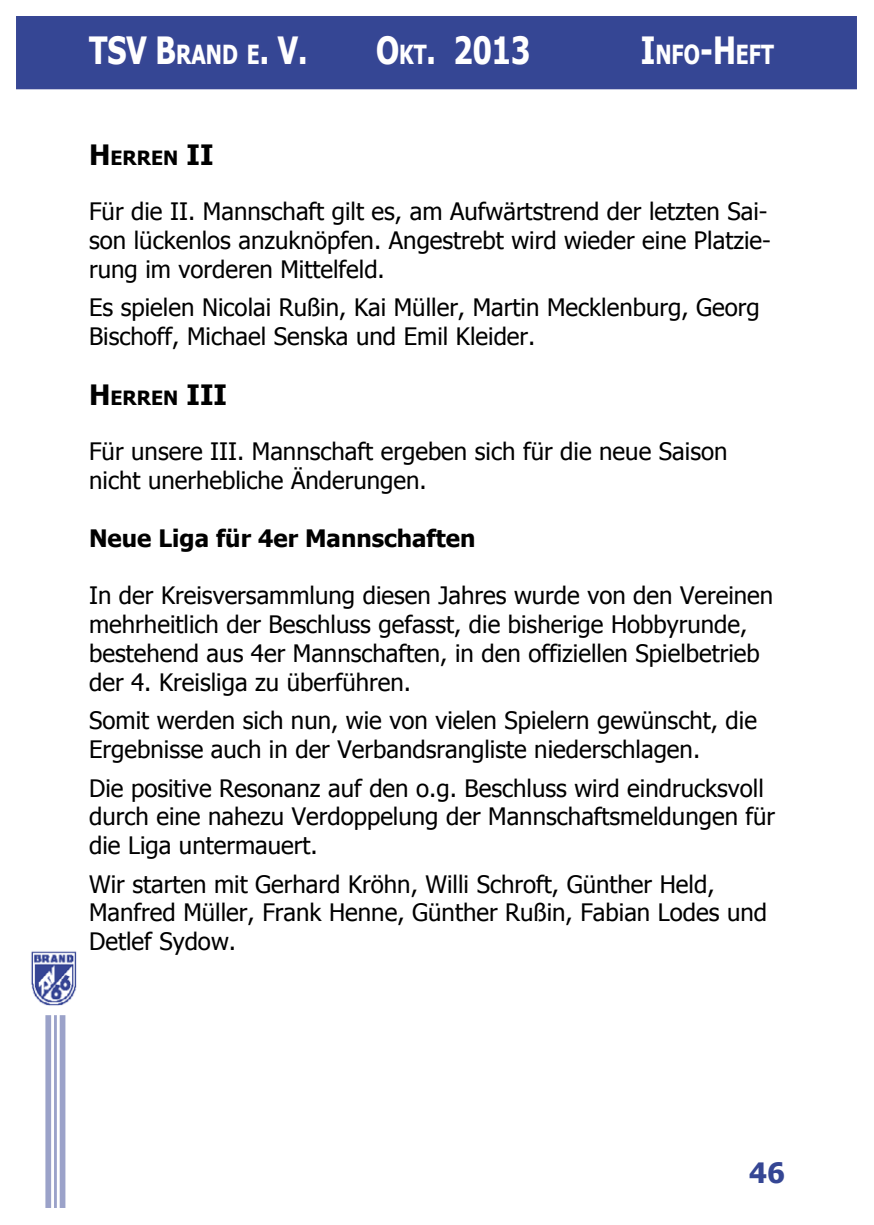
<style>
.page{position:relative;width:874px;height:1225px;background:#fff}
.page>*{position:absolute;margin:0;border:0;box-sizing:border-box;transform-origin:0 0}
.t1{font:700 37.6px "Tahoma";color:#fff;scale:.8 1}
.t2{font:700 28px "Tahoma";color:#354694}
.t3{font:700 26.2px "Tahoma";color:#fff;scale:.8 1}
.t4{font:24px/28.8px "Tahoma";color:#000}
.t5{font:700 24px "Tahoma";color:#000}
.t6{font:700 19.6px "Tahoma";color:#000}
.s1{font-size:26.2px}
.s2{font-size:37.6px}
.s3{font-size:28px}
</style>
<div class="page">
<div style="left:17px;top:17px;width:838px;height:71px;background:#354694"></div>
<div style="left:16px;top:16px;width:840px;height:73px;border:2px solid #374694"></div>
<div style="left:60px;top:1015px;width:5px;height:193px;background:#9ba2c9"></div>
<hr style="left:54px;top:1015px;width:3px;height:193px;background:#374694">
<div style="left:45px;top:1015px;width:6px;height:193px;background:#9ba2c9"></div>
<img style="left:31px;top:951px;width:46px;height:55px">
<h1 class="t1" style="left:89px;top:24px;width:274px">TSV B<span class="s1">RAND E</span>. V.</h1>
<h1 class="t1" style="left:376px;top:24px;width:194px">O<span class="s1">KT</span>. 2013</h1>
<p class="t3" style="left:640px;top:37px;width:168px"><span class="s2">I</span>NFO<span class="s2">-H</span>EFT</p>
<p class="t6" style="left:89px;top:144px;width:126px"><span class="s3">H</span>ERREN <span class="s3">II</span></p>
<p class="t4" style="left:89px;top:198px;width:682px">Für die II. Mannschaft gilt es, am Aufwärtstrend der letzten Sai&shy;son lückenlos anzuknöpfen. Angestrebt wird wieder eine Platzie&shy;rung im vorderen Mittelfeld.</p>
<p class="t4" style="left:89px;top:294px;width:672px">Es spielen Nicolai Rußin, Kai Müller, Martin Mecklenburg, Georg<br>Bischoff, Michael Senska und Emil Kleider.</p>
<p class="t6" style="left:89px;top:384px;width:139px"><span class="s3">H</span>ERREN <span class="s3">III</span></p>
<p class="t4" style="left:89px;top:438px;width:639px">Für unsere III. Mannschaft ergeben sich für die neue Saison nicht unerhebliche Änderungen.</p>
<p class="t5" style="left:89px;top:521px;width:387px">NEUE LIGA FÜR 4ER MANNSCHAFTEN</p>
<p class="t4" style="left:89px;top:582px;width:685px">In der Kreisversammlung diesen Jahres wurde von den Vereinen mehrheitlich der Beschluss gefasst, die bisherige Hobbyrunde, bestehend aus 4er Mannschaften, in den offiziellen Spielbetrieb der 4. Kreisliga zu überführen.</p>
<p class="t4" style="left:89px;top:707px;width:669px">Somit werden sich nun, wie von vielen Spielern gewünscht, die<br>Ergebnisse auch in der Verbandsrangliste niederschlagen.</p>
<p class="t4" style="left:89px;top:774px;width:687px">Die positive Resonanz auf den o.g. Beschluss wird eindrucksvoll durch eine nahezu Verdoppelung der Mannschaftsmeldungen für die Liga untermauert.</p>
<p class="t4" style="left:89px;top:870px;width:679px">Wir starten mit Gerhard Kröhn, Willi Schroft, Günther Held,<br>Manfred Müller, Frank Henne, Günther Rußin, Fabian Lodes und<br>Detlef Sydow.</p>
<p class="t2" style="left:748px;top:1152px;width:35px">46</p>
</div>
